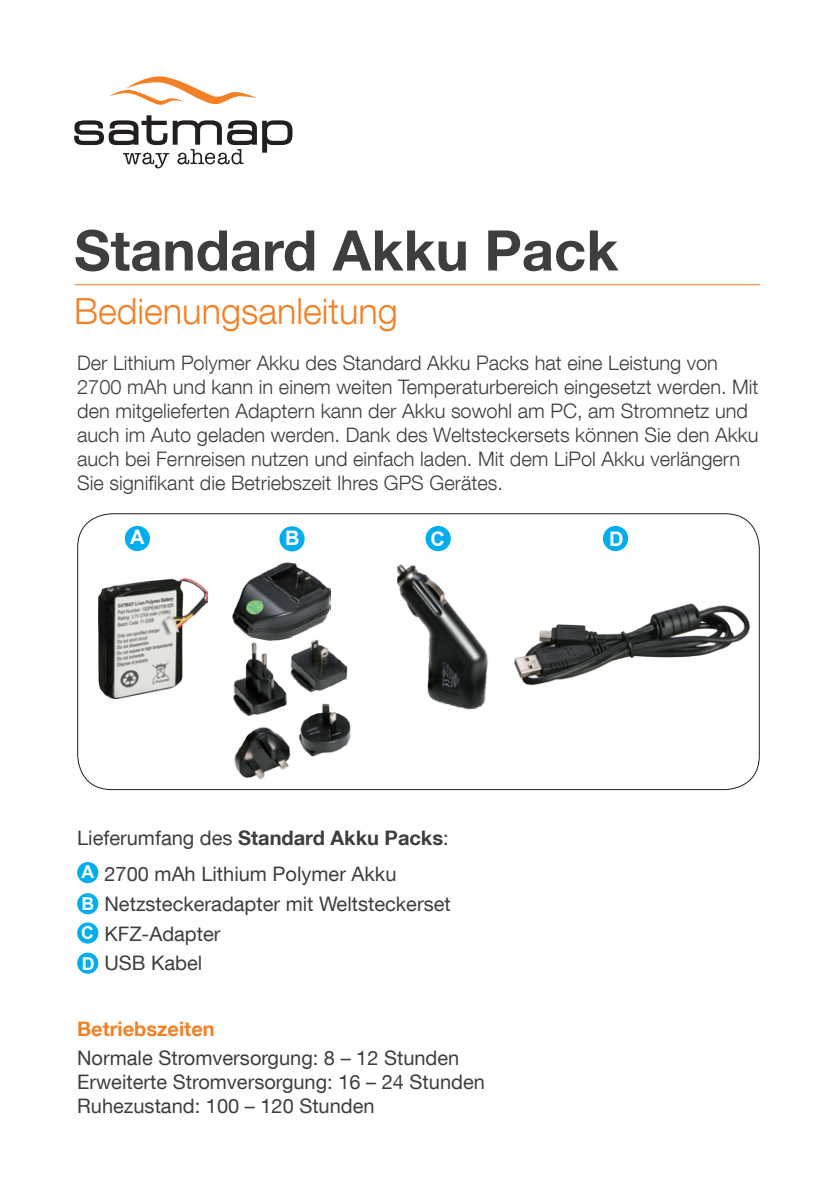
<style>
.page{position:relative;width:840px;height:1191px;background:#fff}
.page>*{position:absolute;margin:0;border:0;box-sizing:border-box;transform-origin:0 0}
.t1{font:700 56px "Helvetica Neue LT Com";color:#3e3e3f}
.t2{font:300 36px "Helvetica Neue LT Com";color:#f48026}
.t3{font:300 20px/24px "Helvetica Neue LT Com";color:#3e3e3f}
.t4{font:20px "Helvetica Neue LT Com";color:#3e3e3f}
.t5{font:700 20px "Helvetica Neue LT Com";color:#3e3e3f}
.t6{font:700 20px "Helvetica Neue LT Com";color:#f48026}
.t7{font:700 20px "Arial";color:#fff}
.t8{font:700 17.6px "Arial";color:#fff}
.s1{font-weight:400}
</style>
<div class="page">
<svg style="left:74px;top:115px;width:218px;height:53px"></svg>
<svg style="left:109px;top:76px;width:148px;height:29px"></svg>
<hr style="left:75px;top:284px;width:684px;height:1px;background:#f48026">
<div style="left:77px;top:862px;width:21px;height:21px;background:#00aeef;border-radius:50%"></div>
<div style="left:77px;top:893px;width:21px;height:21px;background:#00aeef;border-radius:50%"></div>
<div style="left:77px;top:922px;width:21px;height:21px;background:#00aeef;border-radius:50%"></div>
<div style="left:77px;top:952px;width:21px;height:21px;background:#00aeef;border-radius:50%"></div>
<div style="left:279px;top:526px;width:25px;height:25px;background:#00aeef;border-radius:50%"></div>
<div style="left:125px;top:526px;width:25px;height:25px;background:#00aeef;border-radius:50%"></div>
<div style="left:425px;top:526px;width:25px;height:25px;background:#00aeef;border-radius:50%"></div>
<div style="left:602px;top:526px;width:25px;height:25px;background:#00aeef;border-radius:50%"></div>
<img style="left:98px;top:578px;width:110px;height:120px">
<img style="left:233px;top:641px;width:118px;height:138px">
<img style="left:232px;top:562px;width:98px;height:79px">
<img style="left:514px;top:603px;width:236px;height:83px">
<img style="left:397px;top:564px;width:91px;height:146px">
<p class="t1" style="left:74px;top:215px;width:545px">Standard Akku Pack</p>
<p class="t2" style="left:74px;top:289px;width:325px">Bedienungsanleitung</p>
<p class="t3" style="left:77px;top:351px;width:682px">Der Lithium Polymer Akku des Standard Akku Packs hat eine Leistung von 2700 mAh und kann in einem weiten Temperaturbereich eingesetzt werden. Mit den mitgelieferten Adaptern kann der Akku sowohl am PC, am Stromnetz und auch im Auto geladen werden. Dank des Weltsteckersets können Sie den Akku auch bei Fernreisen nutzen und einfach laden. Mit dem LiPol Akku verlängern Sie signifikant die Betriebszeit Ihres GPS Gerätes.</p>
<p class="t7" style="left:130px;top:524px;width:16px">A</p>
<p class="t7" style="left:285px;top:525px;width:16px">B</p>
<p class="t7" style="left:430px;top:525px;width:16px">C</p>
<p class="t7" style="left:609px;top:525px;width:16px">D</p>
<p class="t5" style="left:77px;top:825px;width:373px"><span class="s1">Lieferumfang des</span> Standard Akku Packs<span class="s1">:</span></p>
<p class="t8" style="left:81px;top:860px;width:14px">A</p>
<p class="t8" style="left:82px;top:892px;width:14px">B</p>
<p class="t8" style="left:81px;top:921px;width:14px">C</p>
<p class="t8" style="left:82px;top:951px;width:14px">D</p>
<p class="t4" style="left:104px;top:861px;width:293px">2700 mAh Lithium Polymer Akku</p>
<p class="t4" style="left:104px;top:891px;width:347px">Netzsteckeradapter mit Weltsteckerset</p>
<p class="t4" style="left:104px;top:921px;width:117px">KFZ-Adapter</p>
<p class="t4" style="left:104px;top:951px;width:99px">USB Kabel</p>
<p class="t6" style="left:77px;top:1016px;width:139px">Betriebszeiten</p>
<p class="t4" style="left:77px;top:1046px;width:383px">Normale Stromversorgung: 8 – 12 Stunden</p>
<p class="t4" style="left:77px;top:1070px;width:409px">Erweiterte Stromversorgung: 16 – 24 Stunden</p>
<p class="t4" style="left:77px;top:1094px;width:299px">Ruhezustand: 100 – 120 Stunden</p>
</div>
